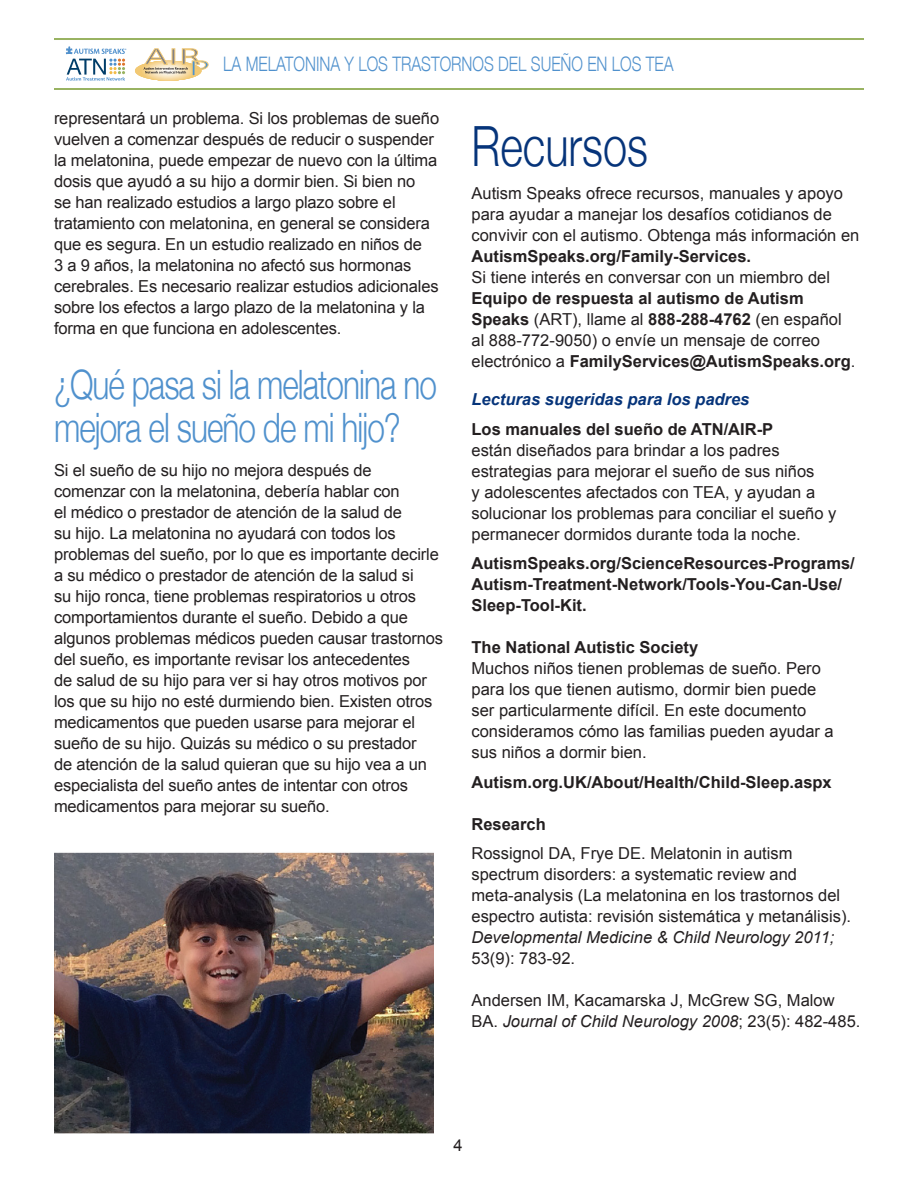
<style>
.page{position:relative;width:918px;height:1188px;background:#fff}
.page>*{position:absolute;margin:0;border:0;box-sizing:border-box;transform-origin:0 0}
.t1{font:300 55.5px "Helvetica Neue";color:#06347a;scale:.78 1}
.t2{font:300 40.5px/43.5px "Helvetica Neue";letter-spacing:-.03em;color:#5091cd;scale:.78 1}
.t3{font:300 19.95px "Helvetica Neue";color:#5091cd;scale:.78 1}
.Text{font:16.5px/21px "Arial";letter-spacing:-.01em;color:#231f20}
.Text-2{font:700 16.5px/21px "Arial";color:#231f20}
.Text-3{font:italic 700 16.5px "Arial";color:#06347a}
.s1{font-weight:700}
.s2{font-style:italic}
</style>
<div class="page">
<svg style="left:66px;top:46px;width:60px;height:35px"></svg>
<svg style="left:135px;top:48px;width:74px;height:33px"></svg>
<hr style="left:55px;top:88px;width:808px;height:2px;background:#99b362">
<hr style="left:55px;top:39px;width:808px;height:1px;background:#99b362">
<img style="left:54px;top:852px;width:380px;height:282px">
<p class="t3" style="left:223px;top:48px;width:579px">LA MELATONINA Y LOS TRASTORNOS DEL SUEÑO EN LOS TEA</p>
<p class="Text" style="left:54px;top:108px;width:387px">representará un problema. Si los problemas de sueño vuelven a comenzar después de reducir o suspender la melatonina, puede empezar de nuevo con la última dosis que ayudó a su hijo a dormir bien. Si bien no<br>se han realizado estudios a largo plazo sobre el tratamiento con melatonina, en general se considera que es segura. En un estudio realizado en niños de<br>3 a 9 años, la melatonina no afectó sus hormonas cerebrales. Es necesario realizar estudios adicionales sobre los efectos a largo plazo de la melatonina y la forma en que funciona en adolescentes.</p>
<p class="t2" style="left:54px;top:360px;width:493px">¿Qué pasa si la melatonina no mejora el sueño de mi hijo?</p>
<p class="Text" style="left:54px;top:460px;width:391px">Si el sueño de su hijo no mejora después de comenzar con la melatonina, debería hablar con<br>el médico o prestador de atención de la salud de<br>su hijo. La melatonina no ayudará con todos los problemas del sueño, por lo que es importante decirle a su médico o prestador de atención de la salud si<br>su hijo ronca, tiene problemas respiratorios u otros comportamientos durante el sueño. Debido a que algunos problemas médicos pueden causar trastornos del sueño, es importante revisar los antecedentes<br>de salud de su hijo para ver si hay otros motivos por los que su hijo no esté durmiendo bien. Existen otros medicamentos que pueden usarse para mejorar el sueño de su hijo. Quizás su médico o su prestador<br>de atención de la salud quieran que su hijo vea a un especialista del sueño antes de intentar con otros medicamentos para mejorar su sueño.</p>
<p class="t1" style="left:472px;top:101px;width:228px">Recursos</p>
<p class="Text" style="left:472px;top:183px;width:389px">Autism Speaks ofrece recursos, manuales y apoyo para ayudar a manejar los desafíos cotidianos de convivir con el autismo. Obtenga más información en <span class="s1">AutismSpeaks.org/Family-Services.<br></span>Si tiene interés en conversar con un miembro del <span class="s1">Equipo de respuesta al autismo de Autism Speaks</span> (ART), llame al <span class="s1">888-288-4762</span> (en español<br>al 888-772-9050) o envíe un mensaje de correo electrónico a <span class="s1">FamilyServices@AutismSpeaks.org</span>.</p>
<p class="Text-3" style="left:472px;top:389px;width:279px">Lecturas sugeridas para los padres</p>
<p class="Text" style="left:472px;top:419px;width:366px"><span class="s1">Los manuales del sueño de ATN/AIR-P<br></span>están diseñados para brindar a los padres estrategias para mejorar el sueño de sus niños<br>y adolescentes afectados con TEA, y ayudan a solucionar los problemas para conciliar el sueño y permanecer dormidos durante toda la noche.</p>
<p class="Text-2" style="left:472px;top:553px;width:385px">AutismSpeaks.org/ScienceResources-Programs/<br>Autism-Treatment-Network/Tools-You-Can-Use/<br>Sleep-Tool-Kit.</p>
<p class="Text" style="left:472px;top:637px;width:364px"><span class="s1">The National Autistic Society<br></span>Muchos niños tienen problemas de sueño. Pero para los que tienen autismo, dormir bien puede ser particularmente difícil. En este documento consideramos cómo las familias pueden ayudar a sus niños a dormir bien.</p>
<p class="Text-2" style="left:472px;top:772px;width:362px">Autism.org.UK/About/Health/Child-Sleep.aspx</p>
<p class="Text-2" style="left:472px;top:814px;width:76px">Research</p>
<p class="Text" style="left:472px;top:843px;width:381px">Rossignol DA, Frye DE. Melatonin in autism spectrum disorders: a systematic review and meta-analysis (La melatonina en los trastornos del espectro autista: revisión sistemática y metanálisis).<br><span class="s2">Developmental Medicine &amp; Child Neurology 2011; </span>53(9): 783-92.</p>
<p class="Text" style="left:472px;top:990px;width:390px">Andersen IM, Kacamarska J, McGrew SG, Malow<br>BA. <span class="s2">Journal of Child Neurology 2008</span>; 23(5): 482-485.</p>
<p class="Text" style="left:453px;top:1135px;width:11px">4</p>
</div>
